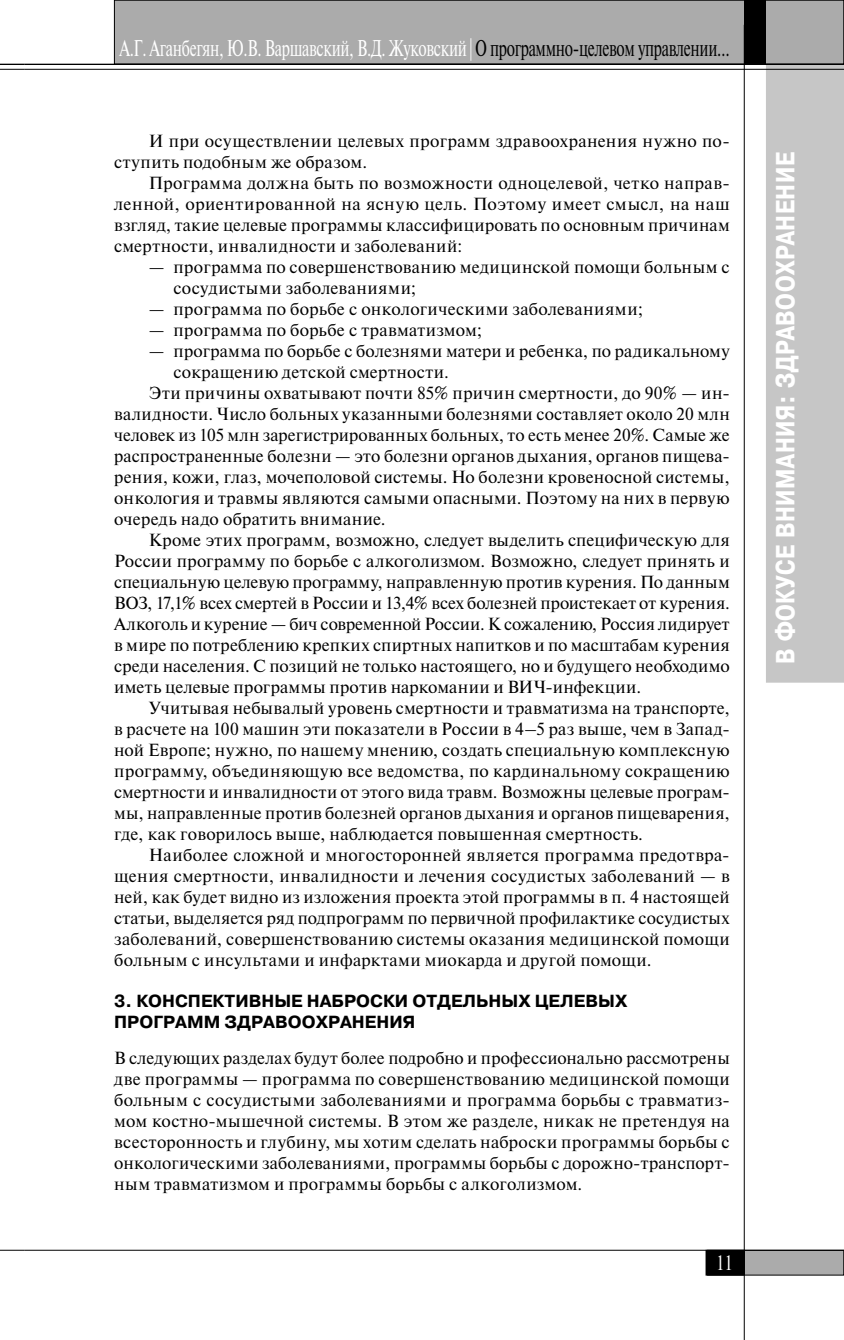
<style>
.page{position:relative;width:844px;height:1340px;background:#fff}
.page>*{position:absolute;margin:0;border:0;box-sizing:border-box;transform-origin:0 0}
.t1{font:700 26.25px "Pragmatica Cond C";letter-spacing:.02em;color:#fff}
.t2{font:22.75px "Newton C";letter-spacing:-.02em;color:#fff;scale:.68 1}
.t3{font:21px "Newton C";color:#fff;scale:.8 1}
.t4{font:17.5px/21px "Newton C";letter-spacing:.015em;color:#000}
.t5{font:17.5px "Newton C";letter-spacing:-.005em;color:#000}
.t6{font:700 17.5px/21px "Pragmatica C";color:#000}
.s1{color:#000}
</style>
<div class="page">
<svg style="left:0;top:64px;width:25px;height:6px"></svg>
<svg style="left:0;top:1249px;width:25px;height:1px"></svg>
<div style="left:766px;top:62px;width:77px;height:620px;background:#c6c6c6"></div>
<hr style="left:25px;top:64px;width:818px;height:1px;background:#000">
<hr style="left:25px;top:69px;width:818px;height:1px;background:#000">
<div style="left:114px;top:0;width:729px;height:64px;background:#ababab"></div>
<div style="left:114px;top:0;width:729px;height:64px;border:1px solid #000"></div>
<div style="left:707px;top:1250px;width:136px;height:25px;background:#ababab"></div>
<div style="left:707px;top:1250px;width:136px;height:25px;border:1px solid #000"></div>
<div style="left:705px;top:1250px;width:39px;height:25px;background:#000"></div>
<div style="left:705px;top:1250px;width:39px;height:25px;border:1px solid #000"></div>
<hr style="left:743px;top:25px;width:1px;height:1314px;background:#000">
<div style="left:744px;top:0;width:22px;height:64px;background:#000"></div>
<hr style="left:25px;top:1249px;width:818px;height:1px;background:#000">
<h2 class="t2" style="left:119px;top:40px;width:898px">А.Г. Аганбегян, Ю.В. Варшавский, В.Д. Жуковский | <span class="s1">О программно-целевом управлении…</span></h2>
<p class="t4" style="left:114px;top:131px;width:617px;text-indent:35px">И при осуществлении целевых программ здравоохранения нужно по&shy;ступить подобным же образом.</p>
<p class="t4" style="left:114px;top:173px;width:617px;text-align:justify;text-indent:35px">Программа должна быть по возможности одноцелевой, четко направ&shy;ленной, ориентированной на ясную цель. Поэтому имеет смысл, на наш взгляд, такие целевые программы классифицировать по основным причинам смертности, инвалидности и заболеваний:</p>
<p class="t4" style="left:173px;top:257px;width:557px;text-indent:-24px">— программа по совершенствованию медицинской помощи больным с сосудистыми заболеваниями;</p>
<p class="t4" style="left:149px;top:299px;width:495px">— программа по борьбе с онкологическими заболеваниями;</p>
<p class="t4" style="left:149px;top:320px;width:335px">— программа по борьбе с травматизмом;</p>
<p class="t4" style="left:149px;top:341px;width:582px">— программа по борьбе с болезнями матери и ребенка, по радикальному</p>
<p class="t4" style="left:173px;top:362px;width:277px">сокращению детской смертности.</p>
<p class="t4" style="left:149px;top:383px;width:582px">Эти причины охватывают почти 85% причин смертности, до 90% — ин-</p>
<p class="t4" style="left:114px;top:404px;width:617px">валидности. Число больных указанными болезнями составляет около 20 млн</p>
<p class="t4" style="left:114px;top:425px;width:617px">человек из 105 млн зарегистрированных больных, то есть менее 20%. Самые же</p>
<p class="t4" style="left:114px;top:446px;width:617px">распространенные болезни — это болезни органов дыхания, органов пищева-</p>
<p class="t4" style="left:114px;top:467px;width:617px">рения, кожи, глаз, мочеполовой системы. Но болезни кровеносной системы,</p>
<p class="t4" style="left:114px;top:488px;width:617px">онкология и травмы являются самыми опасными. Поэтому на них в первую</p>
<p class="t4" style="left:114px;top:509px;width:273px">очередь надо обратить внимание.</p>
<p class="t4" style="left:149px;top:530px;width:582px">Кроме этих программ, возможно, следует выделить специфическую для</p>
<p class="t4" style="left:114px;top:551px;width:617px">России программу по борьбе с алкоголизмом. Возможно, следует принять и</p>
<p class="t4" style="left:114px;top:572px;width:617px">специальную целевую программу, направленную против курения. По данным</p>
<p class="t4" style="left:114px;top:593px;width:617px">ВОЗ, 17,1% всех смертей в России и 13,4% всех болезней проистекает от курения.</p>
<p class="t5" style="left:114px;top:617px;width:616px">Алкоголь и курение — бич современной России. К сожалению, Россия лидирует</p>
<p class="t4" style="left:114px;top:635px;width:617px">в мире по потреблению крепких спиртных напитков и по масштабам курения</p>
<p class="t4" style="left:114px;top:656px;width:617px">среди населения. С позиций не только настоящего, но и будущего необходимо</p>
<p class="t4" style="left:114px;top:677px;width:528px">иметь целевые программы против наркомании и ВИЧ-инфекции.</p>
<p class="t4" style="left:149px;top:698px;width:582px">Учитывая небывалый уровень смертности и травматизма на транспорте,</p>
<p class="t4" style="left:114px;top:719px;width:617px">в расчете на 100 машин эти показатели в России в 4–5 раз выше, чем в Запад-</p>
<p class="t4" style="left:114px;top:740px;width:617px">ной Европе; нужно, по нашему мнению, создать специальную комплексную</p>
<p class="t4" style="left:114px;top:761px;width:617px">программу, объединяющую все ведомства, по кардинальному сокращению</p>
<p class="t4" style="left:114px;top:782px;width:617px">смертности и инвалидности от этого вида травм. Возможны целевые програм-</p>
<p class="t4" style="left:114px;top:803px;width:617px">мы, направленные против болезней органов дыхания и органов пищеварения,</p>
<p class="t4" style="left:114px;top:824px;width:530px">где, как говорилось выше, наблюдается повышенная смертность.</p>
<p class="t4" style="left:149px;top:845px;width:582px">Наиболее сложной и многосторонней является программа предотвра-</p>
<p class="t4" style="left:114px;top:866px;width:617px">щения смертности, инвалидности и лечения сосудистых заболеваний — в</p>
<p class="t4" style="left:114px;top:887px;width:617px">ней, как будет видно из изложения проекта этой программы в п. 4 настоящей</p>
<p class="t4" style="left:114px;top:908px;width:617px">статьи, выделяется ряд подпрограмм по первичной профилактике сосудистых</p>
<p class="t4" style="left:114px;top:929px;width:617px">заболеваний, совершенствованию системы оказания медицинской помощи</p>
<p class="t4" style="left:114px;top:950px;width:539px">больным с инсультами и инфарктами миокарда и другой помощи.</p>
<p class="t6" style="left:114px;top:991px;width:514px">3. КОНСПЕКТИВНЫЕ НАБРОСКИ ОТДЕЛЬНЫХ ЦЕЛЕВЫХ<br>ПРОГРАММ ЗДРАВООХРАНЕНИЯ</p>
<p class="t4" style="left:114px;top:1048px;width:617px;text-align:justify">В следующих разделах будут более подробно и профессионально рассмотрены две программы — программа по совершенствованию медицинской помощи больным с сосудистыми заболеваниями и программа борьбы с травматиз&shy;мом костно-мышечной системы. В этом же разделе, никак не претендуя на всесторонность и глубину, мы хотим сделать наброски программы борьбы с онкологическими заболеваниями, программы борьбы с дорожно-транспорт&shy;ным травматизмом и программы борьбы с алкоголизмом.</p>
<p class="t3" style="left:716px;top:1255px;width:22px">11</p>
<h1 class="t1" style="left:775px;top:664px;width:513px;rotate:-90deg">В ФОКУСЕ ВНИМАНИЯ: ЗДРАВООХРАНЕНИЕ</h1>
</div>
